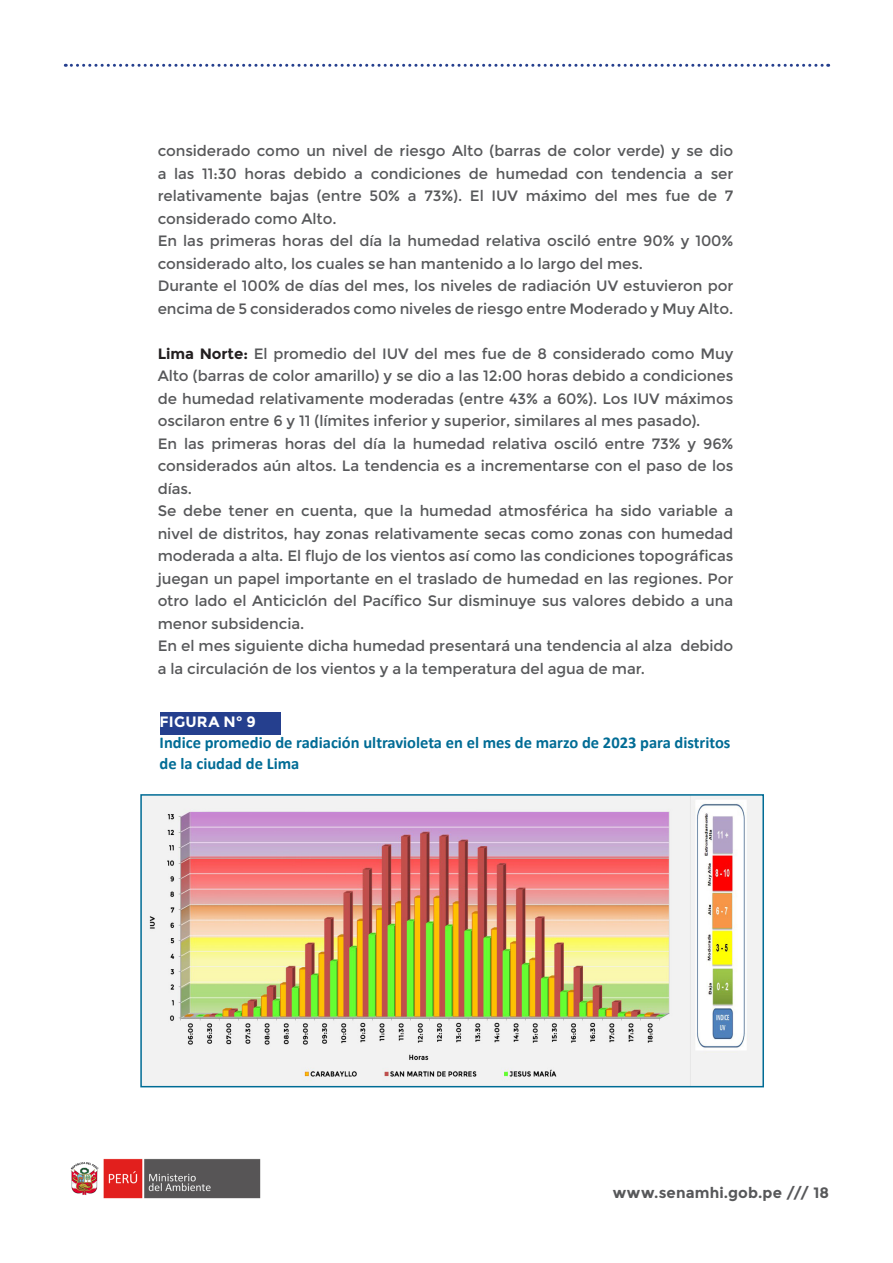
<style>
.page{position:relative;width:893px;height:1263px;background:#fff}
.page>*{position:absolute;margin:0;border:0;box-sizing:border-box;transform-origin:0 0}
.tex-_de_gráfico_nro{font:700 16.5px/21px "Calibri";color:#006c95}
.t1{font:15px/22.5px "Montserrat";letter-spacing:-.005em;color:#57585a;text-align:justify}
.t2{font:700 15px "Montserrat";letter-spacing:.01em;color:#57585a}
.tex-_de_gráfico_nro-2{font:700 15px "Montserrat";letter-spacing:.01em;color:#fff}
.s1{font-weight:700;color:#231f20}
</style>
<div class="page">
<svg style="left:65px;top:64px;width:764px;height:3px"></svg>
<img style="left:70px;top:1158px;width:191px;height:41px">
<div style="left:160px;top:712px;width:121px;height:23px;background:#253f8e"></div>
<img style="left:143px;top:797px;width:618px;height:287px">
<div style="left:140px;top:794px;width:624px;height:293px;border:2px solid #006c95"></div>
<p class="t1" style="left:158px;top:140px;width:577px">considerado como un nivel de riesgo Alto (barras de color verde) y se dio a las 11:30 horas debido a condiciones de humedad con tendencia a ser relativamente bajas (entre 50% a 73%). El IUV máximo del mes fue de 7 considerado como Alto.</p>
<p class="t1" style="left:158px;top:230px;width:577px">En las primeras horas del día la humedad relativa osciló entre 90% y 100% considerado alto, los cuales se han mantenido a lo largo del mes.</p>
<p class="t1" style="left:158px;top:275px;width:577px">Durante el 100% de días del mes, los niveles de radiación UV estuvieron por encima de 5 considerados como niveles de riesgo entre Moderado y Muy Alto.</p>
<p class="t1" style="left:158px;top:342px;width:577px"><span class="s1">Lima Norte:</span> El promedio del IUV del mes fue de 8 considerado como Muy Alto (barras de color amarillo) y se dio a las 12:00 horas debido a condiciones de humedad relativamente moderadas (entre 43% a 60%). Los IUV máximos oscilaron entre 6 y 11 (límites inferior y superior, similares al mes pasado).</p>
<p class="t1" style="left:158px;top:432px;width:577px">En las primeras horas del día la humedad relativa osciló entre 73% y 96% considerados aún altos. La tendencia es a incrementarse con el paso de los días.</p>
<p class="t1" style="left:158px;top:500px;width:577px">Se debe tener en cuenta, que la humedad atmosférica ha sido variable a nivel de distritos, hay zonas relativamente secas como zonas con humedad moderada a alta. El flujo de los vientos así como las condiciones topográficas juegan un papel importante en el traslado de humedad en las regiones. Por otro lado el Anticiclón del Pacífico Sur disminuye sus valores debido a una menor subsidencia.</p>
<p class="t1" style="left:158px;top:635px;width:577px">En el mes siguiente dicha humedad presentará una tendencia al alza debido a la circulación de los vientos y a la temperatura del agua de mar.</p>
<p class="tex-_de_gráfico_nro-2" style="left:160px;top:713px;width:98px">FIGURA N° 9</p>
<p class="tex-_de_gráfico_nro" style="left:160px;top:732px;width:572px">Indice promedio de radiación ultravioleta en el mes de marzo de 2023 para distritos de la ciudad de Lima</p>
<p class="t2" style="left:613px;top:1184px;width:218px">www.senamhi.gob.pe /// 18</p>
</div>
